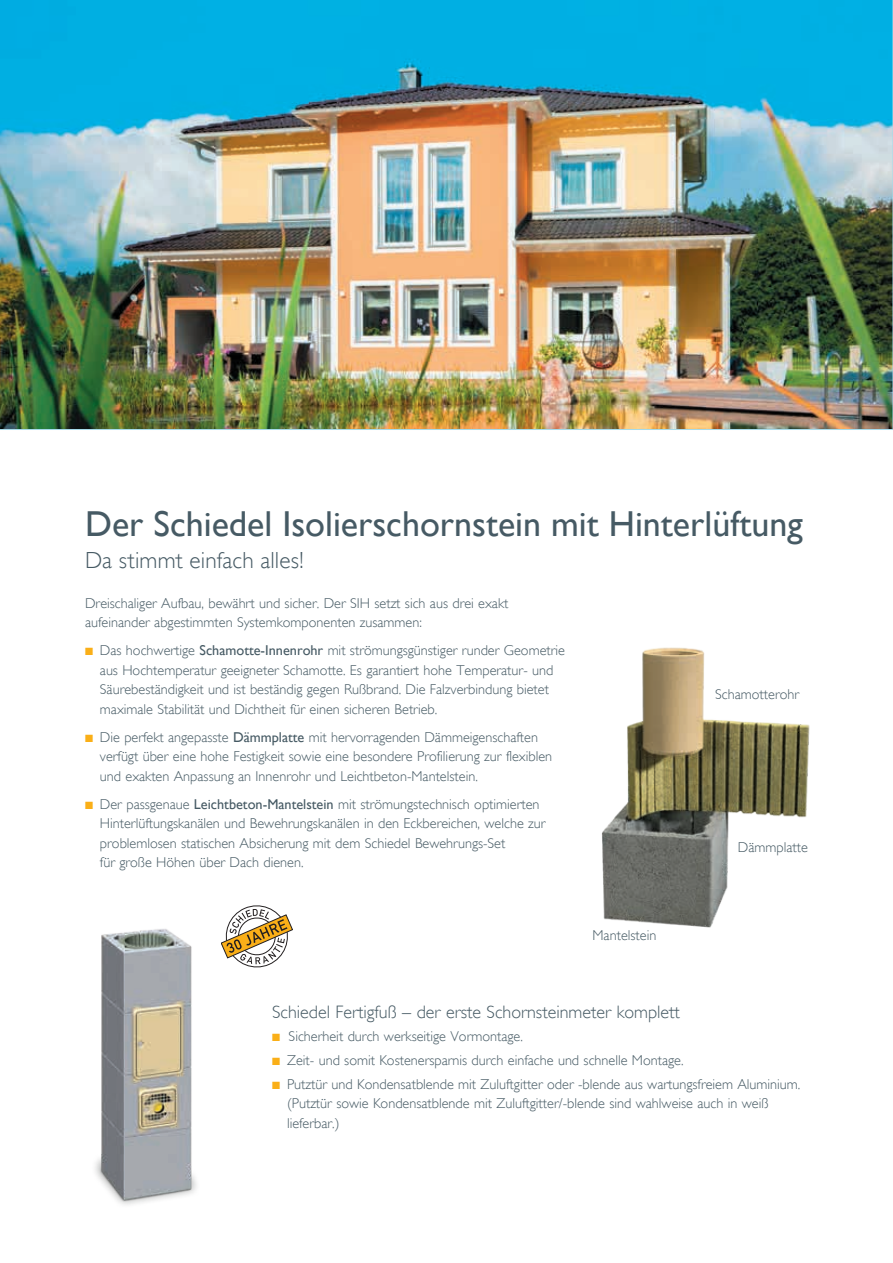
<style>
.page{position:relative;width:893px;height:1263px;background:#fff}
.page>*{position:absolute;margin:0;border:0;box-sizing:border-box;transform-origin:0 0}
.t1{font:36px "Gill Alt One";color:#465a64}
.t2{font:300 23.25px "Gill Alt One";letter-spacing:.005em;color:#465a64}
.t3{font:300 18px "Gill Alt One";color:#465a64}
.t4{font:300 14.25px/19.5px "Gill Alt One";color:#465a64}
.s1{color:#faaf18}
.s2{font-weight:400}
</style>
<div class="page">
<img style="left:0;top:0;width:893px;height:429px">
<img style="left:602px;top:647px;width:208px;height:281px">
<img style="left:95px;top:929px;width:102px;height:276px">
<svg style="left:221px;top:906px;width:72px;height:61px"></svg>
<h1 class="t1" style="left:85px;top:503px;width:719px">Der Schiedel Isolierschornstein mit Hinterlüftung</h1>
<h2 class="t2" style="left:85px;top:547px;width:220px">Da stimmt einfach alles!</h2>
<p class="t4" style="left:85px;top:593px;width:425px">Dreischaliger Aufbau, bewährt und sicher. Der SIH setzt sich aus drei exakt aufeinander abgestimmten Systemkomponenten zusammen:</p>
<p class="t4" style="left:100px;top:640px;width:467px;text-indent:-15px"><span class="s1">■</span> Das hochwertige <span class="s2">Schamotte-Innenrohr</span> mit strömungsgünstiger runder Geometrie aus Hochtemperatur geeigneter Schamotte. Es garantiert hohe Temperatur- und Säurebeständigkeit und ist beständig gegen Rußbrand. Die Falzverbindung bietet maximale Stabilität und Dichtheit für einen sicheren Betrieb.</p>
<p class="t4" style="left:100px;top:727px;width:454px;text-indent:-15px"><span class="s1">■</span> Die perfekt angepasste <span class="s2">Dämmplatte</span> mit hervorragenden Dämmeigenschaften verfügt über eine hohe Festigkeit sowie eine besondere Profilierung zur flexiblen und exakten Anpassung an Innenrohr und Leichtbeton-Mantelstein.</p>
<p class="t4" style="left:100px;top:794px;width:447px;text-indent:-15px"><span class="s1">■</span> Der passgenaue <span class="s2">Leichtbeton-Mantelstein</span> mit strömungstechnisch optimierten Hinterlüftungskanälen und Bewehrungskanälen in den Eckbereichen, welche zur problemlosen statischen Absicherung mit dem Schiedel Bewehrungs-Set<br>für große Höhen über Dach dienen.</p>
<p class="t4" style="left:715px;top:684px;width:86px">Schamotterohr</p>
<p class="t4" style="left:738px;top:838px;width:72px">Dämmplatte</p>
<p class="t4" style="left:592px;top:925px;width:65px">Mantelstein</p>
<p class="t3" style="left:272px;top:1001px;width:409px">Schiedel Fertigfuß – der erste Schornsteinmeter komplett</p>
<p class="t4" style="left:272px;top:1027px;width:252px"><span class="s1">■</span> Sicherheit durch werkseitige Vormontage.</p>
<p class="t4" style="left:272px;top:1050px;width:413px"><span class="s1">■</span> Zeit- und somit Kostenersparnis durch einfache und schnelle Montage.</p>
<p class="t4" style="left:287px;top:1074px;width:515px;text-indent:-15px"><span class="s1">■</span> Putztür und Kondensatblende mit Zuluftgitter oder -blende aus wartungsfreiem Aluminium. (Putztür sowie Kondensatblende mit Zuluftgitter/-blende sind wahlweise auch in weiß lieferbar.)</p>
</div>
